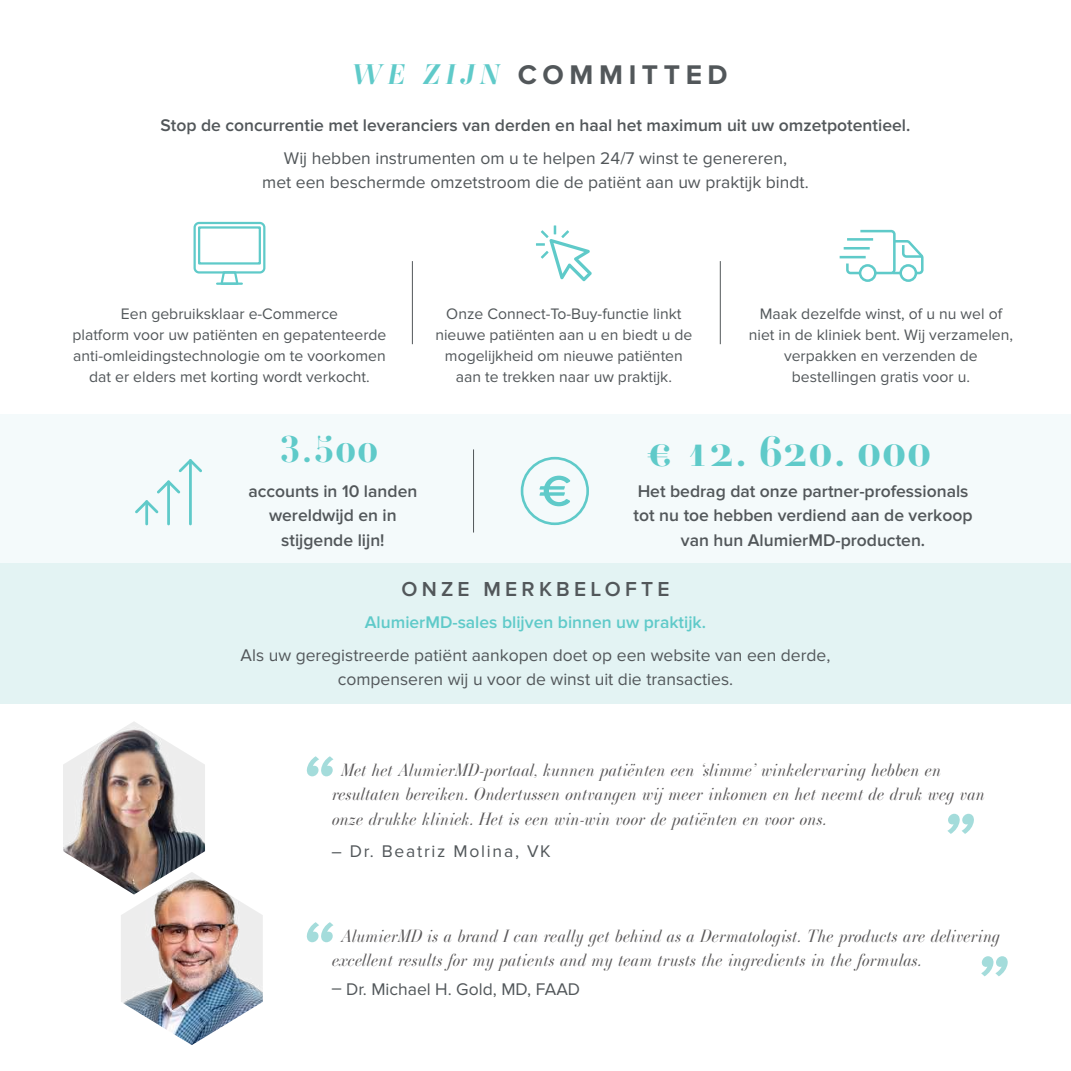
<style>
.page{position:relative;width:1071px;height:1071px;background:#fff}
.page>*{position:absolute;margin:0;border:0;box-sizing:border-box;transform-origin:0 0}
.t1{font:700 70px "Proxima Nova";color:#a4dcdb}
.t2{font:700 42px "Ambroise Std";letter-spacing:.05em;color:#5fcac9}
.t3{font:700 36.75px "Ambroise Std";color:#5fcac9}
.t4{font:700 28px "Proxima Nova";letter-spacing:.2em;color:#52575a}
.t5{font:600 21px "Proxima Nova";letter-spacing:.2em;color:#52575a}
.t6{font:italic 300 17.5px/24.5px "Ambroise Std";letter-spacing:.025em;color:#5b595a}
.t7{font:17.5px/24.5px "Proxima Nova";color:#52575a;text-align:center}
.t8{font:600 17.5px/24.5px "Proxima Nova";color:#52575a;text-align:center}
.t9{font:600 17.5px "Proxima Nova";color:#5fcac9}
.t10{font:17.5px "Proxima Nova";letter-spacing:.1em;color:#52575a}
.t11{font:15.75px/21px "Proxima Nova";color:#52575a;text-align:center}
.s1{font-family:"Ambroise Std";font-style:italic;color:#5fcac9}
</style>
<div class="page">
<div style="left:0;top:415px;width:1071px;height:155px;background:#f4fafb"></div>
<hr style="left:473px;top:449px;width:1px;height:84px;background:#52575a">
<hr style="left:145px;top:500px;width:3px;height:25px;background:#5fcac9">
<svg style="left:135px;top:500px;width:23px;height:13px"></svg>
<hr style="left:167px;top:480px;width:3px;height:45px;background:#5fcac9">
<svg style="left:157px;top:480px;width:23px;height:14px"></svg>
<hr style="left:189px;top:459px;width:3px;height:66px;background:#5fcac9">
<svg style="left:179px;top:459px;width:23px;height:13px"></svg>
<svg style="left:521px;top:457px;width:68px;height:68px"></svg>
<svg style="left:536px;top:225px;width:56px;height:56px"></svg>
<hr style="left:720px;top:261px;width:1px;height:83px;background:#52575a">
<hr style="left:412px;top:261px;width:1px;height:83px;background:#52575a">
<div style="left:194px;top:222px;width:71px;height:52px;border:2px solid #5fcac9;border-radius:4px"></div>
<div style="left:198px;top:226px;width:63px;height:39px;border:2px solid #5fcac9"></div>
<svg style="left:219px;top:271px;width:21px;height:12px"></svg>
<hr style="left:217px;top:283px;width:25px;height:2px;background:#5fcac9">
<div style="left:859px;top:264px;width:18px;height:18px;border:3px solid #5fcac9;border-radius:50%"></div>
<div style="left:899px;top:264px;width:18px;height:18px;border:3px solid #5fcac9;border-radius:50%"></div>
<svg style="left:845px;top:229px;width:79px;height:47px"></svg>
<hr style="left:844px;top:247px;width:26px;height:3px;background:#5fcac9">
<hr style="left:840px;top:256px;width:26px;height:2px;background:#5fcac9">
<hr style="left:847px;top:238px;width:26px;height:3px;background:#5fcac9">
<div style="left:0;top:563px;width:1071px;height:141px;background:#e3f3f3"></div>
<img style="left:63px;top:722px;width:142px;height:165px">
<img style="left:121px;top:872px;width:142px;height:173px">
<h3 class="t4" style="left:352px;top:59px;width:377px"><span class="s1">WE ZIJN</span> COMMITTED</h3>
<p class="t8" style="left:161px;top:113px;width:751px">Stop de concurrentie met leveranciers van derden en haal het maximum uit uw omzetpotentieel.</p>
<p class="t7" style="left:262px;top:146px;width:548px">Wij hebben instrumenten om u te helpen 24/7 winst te genereren,<br>met een beschermde omzetstroom die de patiënt aan uw praktijk bindt.</p>
<p class="t11" style="left:73px;top:303px;width:315px">Een gebruiksklaar e-Commerce<br>platform voor uw patiënten en gepatenteerde anti-omleidingstechnologie om te voorkomen dat er elders met korting wordt verkocht.</p>
<p class="t11" style="left:749px;top:303px;width:266px">Maak dezelfde winst, of u nu wel of niet in de kliniek bent. Wij verzamelen, verpakken en verzenden de bestellingen gratis voor u.</p>
<p class="t11" style="left:435px;top:303px;width:259px">Onze Connect-To-Buy-functie linkt nieuwe patiënten aan u en biedt u de mogelijkheid om nieuwe patiënten aan te trekken naar uw praktijk.</p>
<h3 class="t3" style="left:280px;top:426px;width:99px">3.500</h3>
<p class="t8" style="left:248px;top:479px;width:170px">accounts in 10 landen wereldwijd en in stijgende lijn!</p>
<h2 class="t2" style="left:647px;top:425px;width:285px">€ 12. 620. 000</h2>
<p class="t8" style="left:634px;top:479px;width:340px">Het bedrag dat onze partner-professionals tot nu toe hebben verdiend aan de verkoop van hun AlumierMD-producten.</p>
<h3 class="t5" style="left:402px;top:577px;width:270px">ONZE MERKBELOFTE</h3>
<p class="t9" style="left:365px;top:612px;width:343px">AlumierMD-sales blijven binnen uw praktijk.</p>
<p class="t7" style="left:241px;top:643px;width:591px">Als uw geregistreerde patiënt aankopen doet op een website van een derde, compenseren wij u voor de winst uit die transacties.</p>
<h1 class="t1" style="left:300px;top:740px;width:44px">“</h1>
<p class="t6" style="left:332px;top:757px;width:657px;text-indent:9px">Met het AlumierMD-portaal, kunnen patiënten een ‘slimme’ winkelervaring hebben en resultaten bereiken. Ondertussen ontvangen wij meer inkomen en het neemt de druk weg van onze drukke kliniek. Het is een win-win voor de patiënten en voor ons.</p>
<p class="t10" style="left:331px;top:841px;width:221px">– Dr. Beatriz Molina, VK</p>
<h1 class="t1" style="left:940px;top:798px;width:44px">”</h1>
<h1 class="t1" style="left:300px;top:906px;width:44px">“</h1>
<p class="t6" style="left:332px;top:923px;width:669px;text-indent:9px">AlumierMD is a brand I can really get behind as a Dermatologist. The products are delivering excellent results for my p atients and my team trusts the ingredients in the formulas.</p>
<p class="t7" style="left:331px;top:977px;width:250px">– Dr. Michael H. Gold, MD, FAAD</p>
<h1 class="t1" style="left:973px;top:940px;width:44px">”</h1>
</div>
